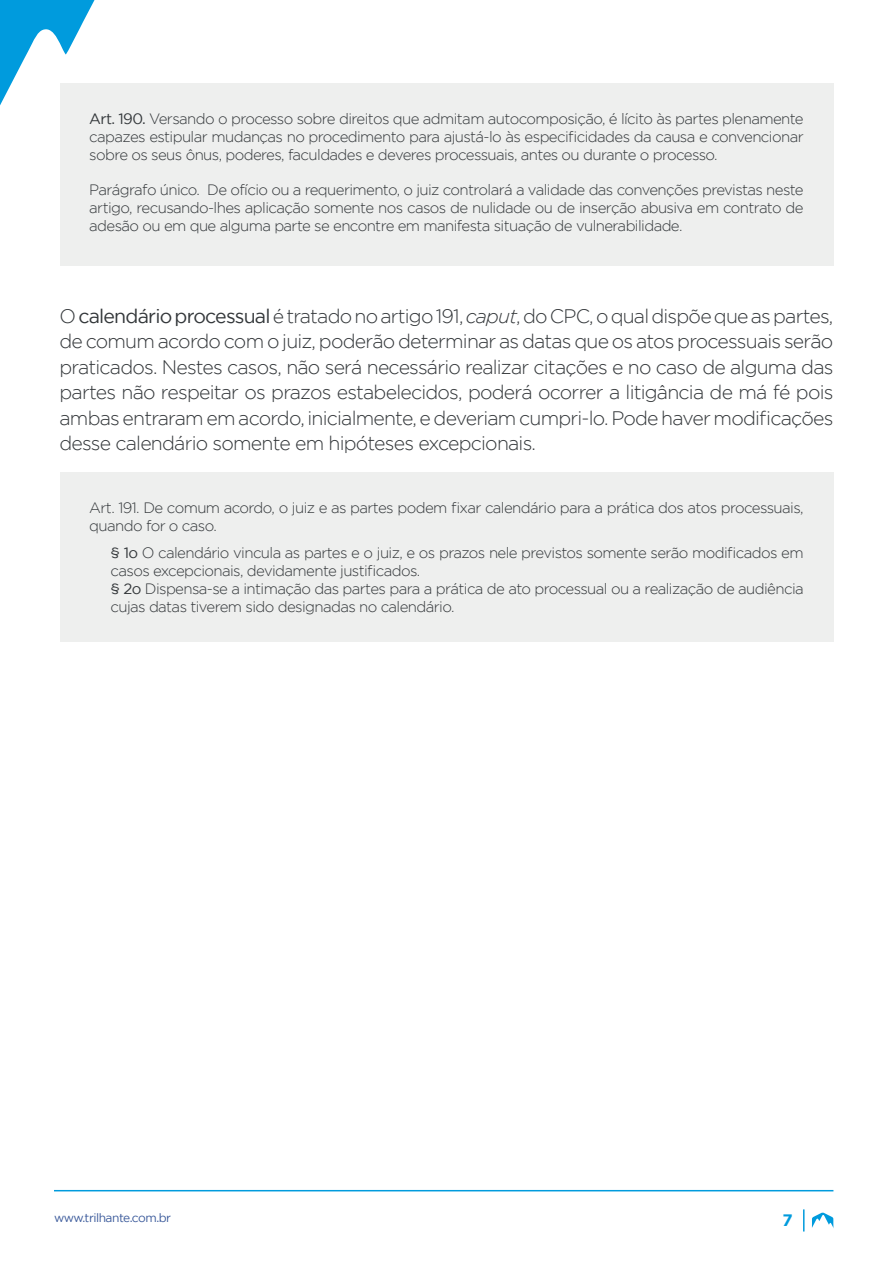
<style>
.page{position:relative;width:893px;height:1263px;background:#fff}
.page>*{position:absolute;margin:0;border:0;box-sizing:border-box;transform-origin:0 0}
.Parágrafo_Texto{font:300 19.5px/25.5px "Gotham";letter-spacing:-.04em;color:#33373a;text-align:justify}
.t1{font:700 16.5px "Gotham";color:#009bdd}
.t2{font:300 15px/18px "Gotham";letter-spacing:-.04em;color:#33373a;text-align:justify}
.t3{font:12px "Gotham";letter-spacing:-.04em;color:#3b5a9b}
.s1{font-weight:400}
.s2{font-style:italic}
</style>
<div class="page">
<svg style="left:0;top:0;width:95px;height:106px"></svg>
<svg style="left:803px;top:1209px;width:1px;height:22px"></svg>
<svg style="left:811px;top:1212px;width:23px;height:16px"></svg>
<hr style="left:54px;top:1190px;width:779px;height:1px;background:#009bdd">
<div style="left:60px;top:83px;width:773px;height:183px;background:#eeefee"></div>
<div style="left:60px;top:473px;width:773px;height:169px;background:#eeefee"></div>
<p class="t2" style="left:89px;top:109px;width:716px"><span class="s1">Art. 190.</span> Versando o processo sobre direitos que admitam autocomposição, é lícito às partes plenamente capazes estipular mudanças no procedimento para ajustá-lo às especificidades da causa e convencionar sobre os seus ônus, poderes, faculdades e deveres processuais, antes ou durante o processo.</p>
<p class="t2" style="left:89px;top:180px;width:716px">Parágrafo único. De ofício ou a requerimento, o juiz controlará a validade das convenções previstas neste artigo, recusando-lhes aplicação somente nos casos de nulidade ou de inserção abusiva em contrato de adesão ou em que alguma parte se encontre em manifesta situação de vulnerabilidade.</p>
<p class="Parágrafo_Texto" style="left:60px;top:303px;width:775px">O <span class="s1">calendário processual</span> é tratado no artigo 191, <span class="s2">caput</span>, do CPC, o qual dispõeque as partes, de comum acordo com o juiz, poderão determinar as datas que os atos processuais serão praticados. Nestes casos, não será necessário realizar citações e no caso de alguma das partes não respeitar os prazos estabelecidos, poderá ocorrer a litigância de má fé pois ambas entraram em acordo, inicialmente, e deveriam cumpri-lo. Pode haver modificações desse calendário somente em hipóteses excepcionais.</p>
<p class="t2" style="left:89px;top:499px;width:716px">Art. 191. De comum acordo, o juiz e as partes podem fixar calendário para a prática dos atos processuais, quando for o caso.</p>
<p class="t2" style="left:111px;top:543px;width:695px;text-align:left"><span class="s1">§ 1o</span> O calendário vincula as partes e o juiz, e os prazos nele previstos somente serão modificados em casos excepcionais, devidamente justificados.<br><span class="s1">§ 2o</span> Dispensa-se a intimação das partes para a prática de ato processual ou a realização de audiência cujas datas tiverem sido designadas no calendário.</p>
<p class="t3" style="left:54px;top:1211px;width:119px">www.trilhante.com.br</p>
<p class="t1" style="left:782px;top:1211px;width:12px">7</p>
</div>
